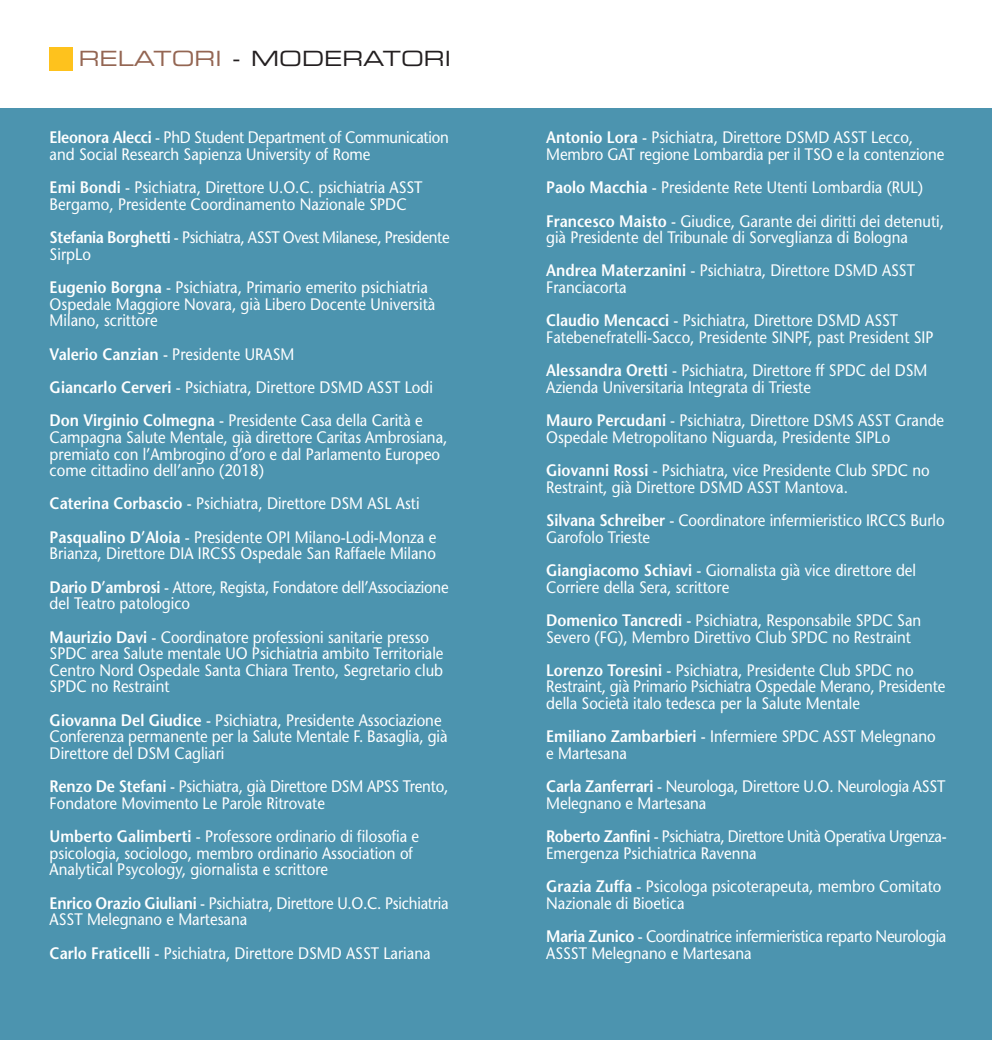
<style>
.page{position:relative;width:992px;height:1040px;background:#fff}
.page>*{position:absolute;margin:0;border:0;box-sizing:border-box;transform-origin:0 0}
.t1{font:21px "Eurostile Extended Two";color:#231f20}
.t2{font:16.62px/16.6px "Stone Sans";color:#fff;scale:.9 1}
.t3{font:16.62px/16.6px "Stone Sans";letter-spacing:-.025em;color:#fff;scale:.9 1}
.t4{font:16.62px/16.6px "Stone Sans";letter-spacing:-.02em;color:#fff;scale:.9 1}
.s1{color:#946653}
.s2{font-weight:600}
</style>
<div class="page">
<div style="left:0;top:108px;width:991px;height:931px;background:#4c94af"></div>
<div style="left:50px;top:47px;width:23px;height:24px;background:#fec21d"></div>
<p class="t1" style="left:79px;top:48px;width:373px"><span class="s1">RELATORI</span> - MODERATORI</p>
<p class="t2" style="left:50px;top:130px;width:445px"><span class="s2">Eleonora Alecci</span> - PhD Student Department of Communication and Social Research Sapienza University of Rome</p>
<p class="t2" style="left:50px;top:180px;width:416px"><span class="s2">Emi Bondi</span> - Psichiatra, Direttore U.O.C. psichiatria ASST<br>Bergamo, Presidente Coordinamento Nazionale SPDC</p>
<p class="t3" style="left:50px;top:230px;width:446px"><span class="s2">Stefania Borghetti</span> - Psichiatra, ASST Ovest Milanese, Presidente<br>SirpLo</p>
<p class="t2" style="left:50px;top:280px;width:430px"><span class="s2">Eugenio Borgna</span> - Psichiatra, Primario emerito psichiatria<br>Ospedale Maggiore Novara, già Libero Docente Università<br>Milano, scrittore</p>
<p class="t2" style="left:50px;top:338px;width:427px;line-height:33.2px"><span class="s2">Valerio Canzian</span> - Presidente URASM<br><span class="s2">Giancarlo Cerveri</span> - Psichiatra, Direttore DSMD ASST Lodi<br><span class="s2">Don Virginio Colmegna</span> - Presidente Casa della Carità e</p>
<p class="t2" style="left:50px;top:429px;width:443px">Campagna Salute Mentale, già direttore Caritas Ambrosiana, premiato con l’Ambrogino d’oro e dal Parlamento Europeo come cittadino dell’anno (2018)</p>
<p class="t2" style="left:50px;top:488px;width:431px;line-height:33.2px"><span class="s2">Caterina Corbascio</span> - Psichiatra, Direttore DSM ASL Asti<br><span class="s2">Pasqualino D’Aloia</span> - Presidente OPI Milano-Lodi-Monza e</p>
<p class="t2" style="left:50px;top:537px;width:444px;line-height:33.2px">Brianza, Direttore DIA IRCSS Ospedale San Raffaele Milano<br><span class="s2">Dario D’ambrosi</span> - Attore, Regista, Fondatore dell’Associazione</p>
<p class="t2" style="left:50px;top:587px;width:423px;line-height:33.2px">del Teatro patologico<br><span class="s2">Maurizio Davi</span> - Coordinatore professioni sanitarie presso</p>
<p class="t2" style="left:50px;top:645px;width:439px;text-align:justify">SPDC area Salute mentale UO Psichiatria ambito Territoriale Centro Nord Ospedale Santa Chiara Trento, Segretario club SPDC no Restraint</p>
<p class="t2" style="left:50px;top:712px;width:443px"><span class="s2">Giovanna Del Giudice</span> - Psichiatra, Presidente Associazione<br>Conferenza permanente per la Salute Mentale F. Basaglia, già<br>Direttore del DSM Cagliari</p>
<p class="t2" style="left:50px;top:778px;width:444px"><span class="s2">Renzo De Stefani</span> - Psichiatra, già Direttore DSM APSS Trento,<br>Fondatore Movimento Le Parole Ritrovate</p>
<p class="t2" style="left:50px;top:828px;width:412px"><span class="s2">Umberto Galimberti</span> - Professore ordinario di filosofia e psicologia, sociologo, membro ordinario Association of<br>Analytical Psycology, giornalista e scrittore</p>
<p class="t2" style="left:50px;top:895px;width:444px"><span class="s2">Enrico Orazio Giuliani</span> - Psichiatra, Direttore U.O.C. Psichiatria<br>ASST Melegnano e Martesana</p>
<p class="t2" style="left:50px;top:945px;width:424px"><span class="s2">Carlo Fraticelli</span> - Psichiatra, Direttore DSMD ASST Lariana</p>
<p class="t2" style="left:546px;top:130px;width:444px"><span class="s2">Antonio Lora</span> - Psichiatra, Direttore DSMD ASST Lecco,<br>Membro GAT regione Lombardia per il TSO e la contenzione</p>
<p class="t2" style="left:546px;top:172px;width:443px;line-height:33.2px"><span class="s2">Paolo Macchia</span> - Presidente Rete Utenti Lombardia (RUL)<br><span class="s2">Francesco Maisto</span> - Giudice, Garante dei diritti dei detenuti,</p>
<p class="t2" style="left:546px;top:222px;width:411px;line-height:33.2px">già Presidente del Tribunale di Sorveglianza di Bologna<br><span class="s2">Andrea Materzanini</span> - Psichiatra, Direttore DSMD ASST</p>
<p class="t2" style="left:546px;top:271px;width:392px;line-height:33.2px">Franciacorta<br><span class="s2">Claudio Mencacci</span> - Psichiatra, Direttore DSMD ASST</p>
<p class="t2" style="left:546px;top:321px;width:432px;line-height:33.2px">Fatebenefratelli-Sacco, Presidente SINPF, past President SIP<br><span class="s2">Alessandra Oretti</span> - Psichiatra, Direttore ff SPDC del DSM</p>
<p class="t2" style="left:546px;top:371px;width:443px;line-height:33.2px">Azienda Universitaria Integrata di Trieste<br><span class="s2">Mauro Percudani</span> - Psichiatra, Direttore DSMS ASST Grande</p>
<p class="t2" style="left:546px;top:421px;width:427px;line-height:33.2px">Ospedale Metropolitano Niguarda, Presidente SIPLo<br><span class="s2">Giovanni Rossi</span> - Psichiatra, vice Presidente Club SPDC no</p>
<p class="t2" style="left:546px;top:471px;width:444px;line-height:33.2px">Restraint, già Direttore DSMD ASST Mantova.<br><span class="s2">Silvana Schreiber</span> - Coordinatore infermieristico IRCCS Burlo</p>
<p class="t2" style="left:546px;top:521px;width:412px;line-height:33.2px">Garofolo Trieste<br><span class="s2">Giangiacomo Schiavi</span> - Giornalista già vice direttore del</p>
<p class="t2" style="left:546px;top:571px;width:418px;line-height:33.2px">Corriere della Sera, scrittore<br><span class="s2">Domenico Tancredi</span> - Psichiatra, Responsabile SPDC San</p>
<p class="t2" style="left:546px;top:621px;width:409px;line-height:33.2px">Severo (FG), Membro Direttivo Club SPDC no Restraint<br><span class="s2">Lorenzo Toresini</span> - Psichiatra, Presidente Club SPDC no</p>
<p class="t2" style="left:546px;top:679px;width:445px">Restraint, già Primario Psichiatra Ospedale Merano, Presidente della Società italo tedesca per la Salute Mentale</p>
<p class="t2" style="left:546px;top:729px;width:434px"><span class="s2">Emiliano Zambarbieri</span> - Infermiere SPDC ASST Melegnano e Martesana</p>
<p class="t2" style="left:546px;top:778px;width:445px"><span class="s2">Carla Zanferrari</span> - Neurologa, Direttore U.O. Neurologia ASST<br>Melegnano e Martesana</p>
<p class="t3" style="left:546px;top:828px;width:446px"><span class="s2">Roberto Zanfini</span> - Psichiatra, Direttore Unità Operativa Urgenza-<br>Emergenza Psichiatrica Ravenna</p>
<p class="t2" style="left:546px;top:878px;width:440px"><span class="s2">Grazia Zuffa</span> - Psicologa psicoterapeuta, membro Comitato<br>Nazionale di Bioetica</p>
<p class="t4" style="left:546px;top:928px;width:446px"><span class="s2">Maria Zunico</span> - Coordinatrice infermieristica reparto Neurologia<br>ASSST Melegnano e Martesana</p>
</div>
